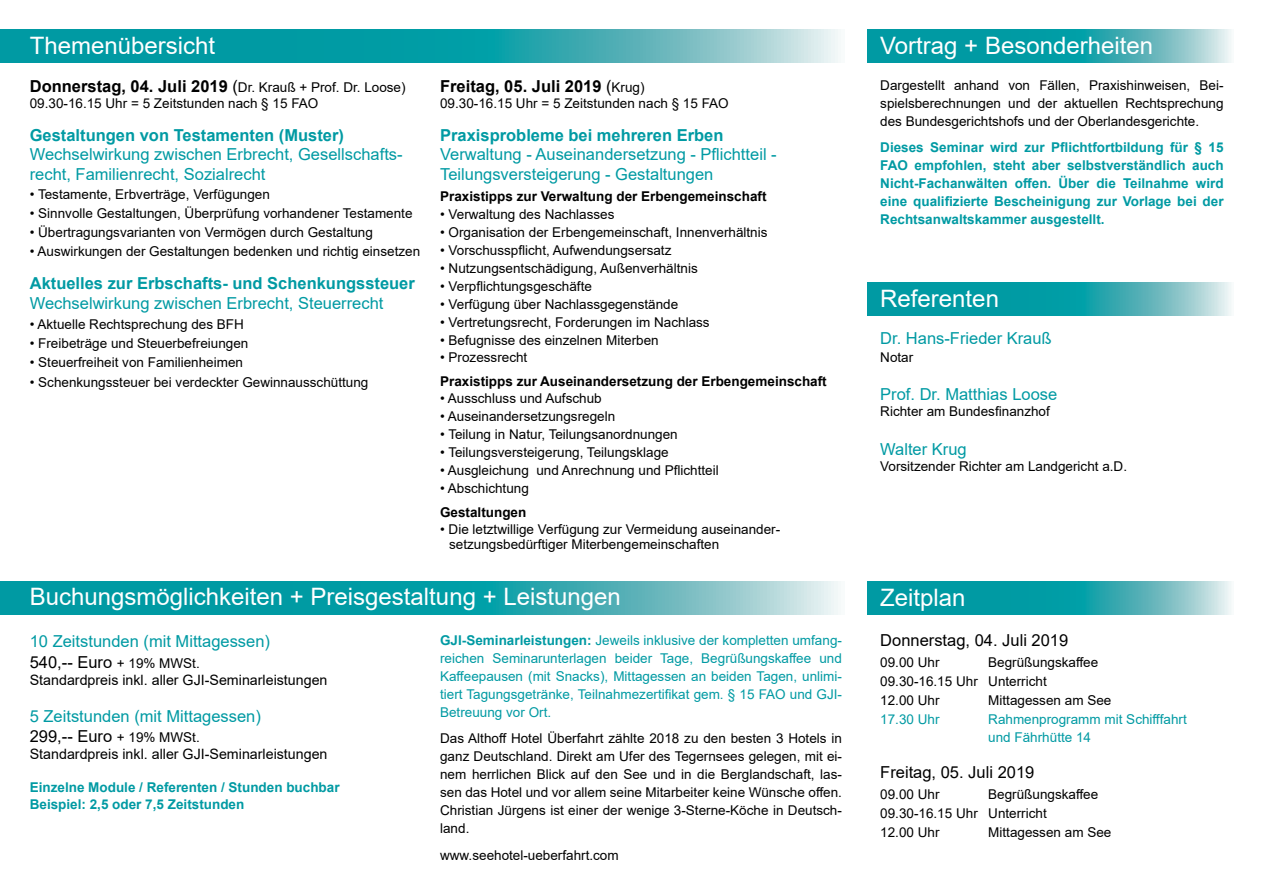
<style>
.page{position:relative;width:1263px;height:893px;background:#fff}
.page>*{position:absolute;margin:0;border:0;box-sizing:border-box;transform-origin:0 0}
.t1{font:24px "Arial";color:#fff}
.t2{font:16.5px/19.8px "Arial";color:#009aa3}
.t3{font:700 16.5px "Arial";color:#009aa3}
.t4{font:16.5px "Arial";color:#000}
.t5{font:700 16.5px "Arial";color:#000}
.t6{font:14.25px "Arial";color:#000}
.t7{font:13.5px/18px "Arial";color:#000}
.t8{font:13.5px/18px "Arial";color:#009aa3}
.t9{font:700 13.5px/18px "Arial";color:#009aa3}
.t10{font:700 13.5px "Arial";color:#000}
.s1{font-weight:700;font-size:16.5px}
.s2{font-size:16.5px}
.s3{font-weight:400}
.s4{font-weight:400;font-size:13.5px}
.s5{color:#000}
.s6{font-size:13.5px;color:#000}
.s7{font-weight:700}
</style>
<div class="page">
<svg style="left:0;top:581px;width:838px;height:33px;background:#2fa9b0"></svg>
<svg style="left:0;top:30px;width:838px;height:33px;background:#2ea9b0"></svg>
<svg style="left:867px;top:581px;width:364px;height:33px;background:#2ea9b0"></svg>
<svg style="left:867px;top:283px;width:364px;height:33px;background:#2ea9b0"></svg>
<svg style="left:867px;top:30px;width:364px;height:33px;background:#2ea9b0"></svg>
<h1 class="t1" style="left:30px;top:29px;width:187px">Themenübersicht</h1>
<h1 class="t1" style="left:880px;top:29px;width:274px">Vortrag + Besonderheiten</h1>
<p class="t7" style="left:30px;top:79px;width:377px;line-height:16.2px"><span class="s1">Donnerstag, 04. Juli 2019</span> <span class="s2">(</span>Dr. Krauß + Prof. Dr. Loose)<br>09.30-16.15 Uhr = 5 Zeitstunden nach § 15 FAO</p>
<p class="t3" style="left:30px;top:123px;width:316px">Gestaltungen von Testamenten (Muster)</p>
<p class="t2" style="left:30px;top:144px;width:374px">Wechselwirkung zwischen Erbrecht, Gesellschafts&shy;recht, Familienrecht, Sozialrecht</p>
<p class="t7" style="left:30px;top:185px;width:242px">• Testamente, Erbverträge, Verfügungen</p>
<p class="t7" style="left:30px;top:204px;width:384px">• Sinnvolle Gestaltungen, Überprüfung vorhandener Testamente</p>
<p class="t7" style="left:30px;top:223px;width:345px">• Übertragungsvarianten von Vermögen durch Gestaltung</p>
<p class="t7" style="left:30px;top:242px;width:392px">• Auswirkungen der Gestaltungen bedenken und richtig einsetzen</p>
<p class="t3" style="left:30px;top:271px;width:387px">Aktuelles zur Erbschafts- und Schenkungssteuer</p>
<p class="t2" style="left:30px;top:293px;width:355px">Wechselwirkung zwischen Erbrecht, Steuerrecht</p>
<p class="t7" style="left:30px;top:315px;width:216px">• Aktuelle Rechtsprechung des BFH</p>
<p class="t7" style="left:30px;top:334px;width:220px">• Freibeträge und Steuerbefreiungen</p>
<p class="t7" style="left:30px;top:354px;width:215px">• Steuerfreiheit von Familienheimen</p>
<p class="t7" style="left:30px;top:373px;width:340px">• Schenkungssteuer bei verdeckter Gewinnausschüttung</p>
<p class="t5" style="left:440px;top:74px;width:206px">Freitag, 05. Juli 2019 <span class="s3">(</span><span class="s4">Krug)</span></p>
<p class="t7" style="left:440px;top:94px;width:290px">09.30-16.15 Uhr = 5 Zeitstunden nach § 15 FAO</p>
<p class="t3" style="left:440px;top:123px;width:285px">Praxisprobleme bei mehreren Erben</p>
<p class="t2" style="left:440px;top:144px;width:338px">Verwaltung - Auseinandersetzung - Pflichtteil -<br>Teilungsversteigerung - Gestaltungen</p>
<p class="t10" style="left:440px;top:187px;width:328px">Praxistipps zur Verwaltung der Erbengemeinschaft</p>
<p class="t7" style="left:440px;top:205px;width:176px">• Verwaltung des Nachlasses</p>
<p class="t7" style="left:440px;top:223px;width:329px">• Organisation der Erbengemeinschaft, Innenverhältnis</p>
<p class="t7" style="left:440px;top:241px;width:233px">• Vorschusspflicht, Aufwendungsersatz</p>
<p class="t7" style="left:440px;top:259px;width:259px">• Nutzungsentschädigung, Außenverhältnis</p>
<p class="t7" style="left:440px;top:277px;width:153px">• Verpflichtungsgeschäfte</p>
<p class="t7" style="left:440px;top:295px;width:240px">• Verfügung über Nachlassgegenstände</p>
<p class="t7" style="left:440px;top:313px;width:271px">• Vertretungsrecht, Forderungen im Nachlass</p>
<p class="t7" style="left:440px;top:331px;width:220px">• Befugnisse des einzelnen Miterben</p>
<p class="t7" style="left:440px;top:349px;width:89px">• Prozessrecht</p>
<p class="t10" style="left:440px;top:372px;width:388px">Praxistipps zur Auseinandersetzung der Erbengemeinschaft</p>
<p class="t7" style="left:440px;top:389px;width:163px">• Ausschluss und Aufschub</p>
<p class="t7" style="left:440px;top:407px;width:177px">• Auseinandersetzungsregeln</p>
<p class="t7" style="left:440px;top:425px;width:239px">• Teilung in Natur, Teilungsanordnungen</p>
<p class="t7" style="left:440px;top:443px;width:230px">• Teilungsversteigerung, Teilungsklage</p>
<p class="t7" style="left:440px;top:461px;width:280px">• Ausgleichung und Anrechnung und Pflichtteil</p>
<p class="t7" style="left:440px;top:479px;width:90px">• Abschichtung</p>
<p class="t10" style="left:440px;top:502px;width:88px">Gestaltungen</p>
<p class="t7" style="left:449px;top:521px;width:333px;line-height:15px;text-indent:-9px">• Die letztwillige Verfügung zur Vermeidung auseinander&shy;setzungsbedürftiger Miterbengemeinschaften</p>
<h1 class="t1" style="left:30px;top:580px;width:592px">Buchungsmöglichkeiten + Preisgestaltung + Leistungen</h1>
<p class="t2" style="left:30px;top:630px;width:242px;line-height:21.6px">10 Zeitstunden (mit Mittagessen)<br><span class="s5">540,-- Euro</span> <span class="s6">+ 19% MWSt.</span></p>
<p class="t6" style="left:30px;top:670px;width:299px">Standardpreis inkl. aller GJI-Seminarleistungen</p>
<p class="t2" style="left:30px;top:706px;width:233px">5 Zeitstunden (mit Mittagessen)<br><span class="s5">299,-- Euro</span> <span class="s6">+ 19% MWSt.</span></p>
<p class="t6" style="left:30px;top:744px;width:299px">Standardpreis inkl. aller GJI-Seminarleistungen</p>
<p class="t9" style="left:30px;top:779px;width:311px;line-height:17.1px">Einzelne Module / Referenten / Stunden buchbar<br>Beispiel: 2,5 oder 7,5 Zeitstunden</p>
<p class="t8" style="left:440px;top:631px;width:403px;text-align:justify"><span class="s7">GJI-Seminarleistungen:</span> Jeweils inklusive der kompletten umfang&shy;reichen Seminarunterlagen beider Tage, Begrüßungskaffee und Kaffeepausen (mit Snacks), Mittagessen an beiden Tagen, unlimi&shy;tiert Tagungsgetränke, Teilnahmezertifikat gem. § 15 FAO und GJI-Betreuung vor Ort.</p>
<p class="t7" style="left:440px;top:729px;width:403px;text-align:justify">Das Althoff Hotel Überfahrt zählte 2018 zu den besten 3 Hotels in ganz Deutschland. Direkt am Ufer des Tegernsees gelegen, mit ei&shy;nem herrlichen Blick auf den See und in die Berglandschaft, las&shy;sen das Hotel und vor allem seine Mitarbeiter keine Wünsche offen.<br>Christian Jürgens ist einer der wenige 3-Sterne-Köche in Deutsch&shy;land.</p>
<p class="t7" style="left:440px;top:846px;width:180px">www.seehotel-ueberfahrt.com</p>
<p class="t7" style="left:880px;top:76px;width:345px;text-align:justify">Dargestellt anhand von Fällen, Praxishinweisen, Bei&shy;spielsberechnungen und der aktuellen Rechtsprechung des Bundesgerichtshofs und der Oberlandesgerichte.</p>
<p class="t9" style="left:880px;top:139px;width:345px;text-align:justify">Dieses Seminar wird zur Pflichtfortbildung für § 15<br>FAO empfohlen, steht aber selbstverständlich auch Nicht-Fachanwälten offen. Über die Teilnahme wird eine qualifizierte Bescheinigung zur Vorlage bei der Rechtsanwaltskammer ausgestellt.</p>
<h1 class="t1" style="left:880px;top:282px;width:120px">Referenten</h1>
<p class="t2" style="left:880px;top:329px;width:173px">Dr. Hans-Frieder Krauß</p>
<p class="t7" style="left:880px;top:348px;width:35px">Notar</p>
<p class="t2" style="left:880px;top:384px;width:178px">Prof. Dr. Matthias Loose</p>
<p class="t7" style="left:880px;top:402px;width:171px">Richter am Bundesfinanzhof</p>
<p class="t2" style="left:880px;top:439px;width:88px">Walter Krug</p>
<p class="t7" style="left:880px;top:457px;width:248px">Vorsitzender Richter am Landgericht a.D.</p>
<h1 class="t1" style="left:880px;top:581px;width:87px">Zeitplan</h1>
<p class="t4" style="left:880px;top:629px;width:190px">Donnerstag, 04. Juli 2019</p>
<p class="t7" style="left:880px;top:653px;width:61px">09.00 Uhr</p>
<p class="t7" style="left:880px;top:652px;width:220px;line-height:19px;text-indent:108px">Begrüßungskaffee<br>09.30-16.15 Uhr Unterricht<br>12.00 Uhr</p>
<p class="t7" style="left:988px;top:691px;width:125px">Mittagessen am See</p>
<p class="t8" style="left:880px;top:710px;width:61px">17.30 Uhr</p>
<p class="t8" style="left:988px;top:710px;width:200px">Rahmenprogramm mit Schifffahrt und Fährhütte 14</p>
<p class="t4" style="left:880px;top:761px;width:156px">Freitag, 05. Juli 2019</p>
<p class="t7" style="left:880px;top:785px;width:61px">09.00 Uhr</p>
<p class="t7" style="left:880px;top:784px;width:220px;line-height:19px;text-indent:108px">Begrüßungskaffee<br>09.30-16.15 Uhr Unterricht<br>12.00 Uhr</p>
<p class="t7" style="left:988px;top:823px;width:125px">Mittagessen am See</p>
</div>
